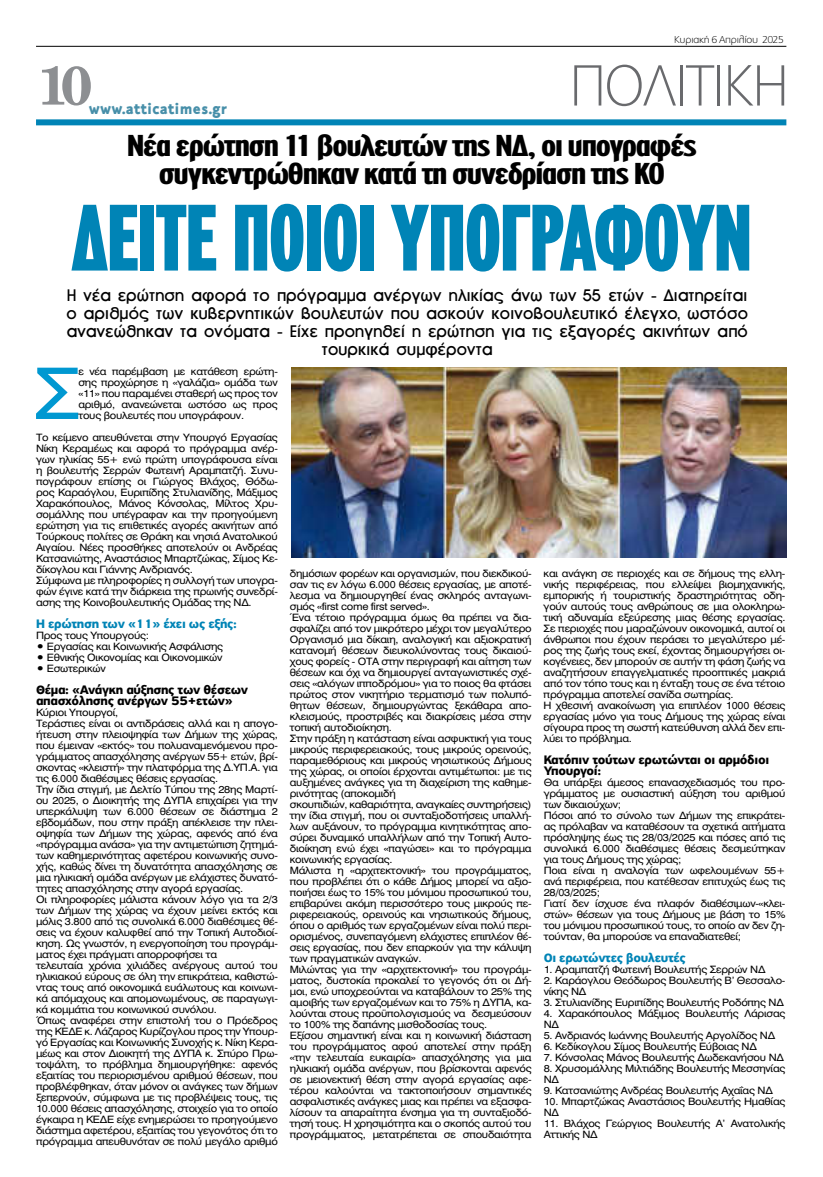
<style>
.page{position:relative;width:823px;height:1177px;background:#fff}
.page>*{position:absolute;margin:0;border:0;box-sizing:border-box;transform-origin:0 0}
.t1{font:900 101px "PF Highway Gothic Comp";letter-spacing:-.02em;color:#0084b6;scale:.95 1}
.t2{font:70.4px "UB Helvetica";color:#0098d1;scale:1.1 1}
.t3{font:100 57.9px "PF Catalog";letter-spacing:-.02em;color:#696a6d}
.t4{font:700 55px "PF Century";color:#8d8f92}
.t5{font:700 32.4px/28px "PF Highway Gothic Comp";letter-spacing:-.04em;color:#000;text-align:center;scale:1.42 1}
.t6{font:16px/18px "UB Front Bold";letter-spacing:-.01em;color:#000;text-align:center}
.t7{font:900 16px "PF Textbook";color:#478fa9;scale:.94 1}
.t8{font:700 13px/11px "PF Highway Sans Pro";letter-spacing:-.025em;color:#000}
.t9{font:700 13px "PF Highway Sans Pro";letter-spacing:-.025em;color:#0084b6}
.t10{font:10px/11px "UB Helvetica";letter-spacing:-.025em;color:#000;scale:1.1 1}
.t11{font:100 10px "PF Catalog";letter-spacing:-.02em;color:#000;scale:1.1 1}
</style>
<div class="page">
<hr style="left:36px;top:46px;width:749px;height:1px;background:#000">
<div style="left:36px;top:119px;width:749px;height:6px;background:#0084b6"></div>
<img style="left:291px;top:367px;width:495px;height:190px">
<p class="t11" style="left:673px;top:35px;width:101px">Κυριακή 6 Απριλίου 2025</p>
<h3 class="t3" style="left:569px;top:56px;width:211px">ΠΟΛΙΤΙ ΚΗ</h3>
<h3 class="t5" style="left:126px;top:133px;width:403px">Νέα ερώτηση 11 βουλευτών της ΝΔ, οι υπογραφές συγκεντρώθηκαν κατά τη συνεδρίαση της ΚΟ</h3>
<h1 class="t1" style="left:71px;top:176px;width:718px">Δείτε ποιοι υπογράφουν</h1>
<p class="t6" style="left:65px;top:286px;width:683px">Η νέα ερώτηση αφορά το πρόγραμμα ανέργων ηλικίας άνω των 55 ετών - Διατηρείται ο αριθμός των κυβερνητικών βουλευτών που ασκούν κοινοβουλευτικό έλεγχο, ωστόσο ανανεώθηκαν τα ονόματα - Είχε προηγηθεί η ερώτηση για τις εξαγορές ακινήτων από τουρκικά συμφέροντα</p>
<h2 class="t2" style="left:34px;top:351px;width:44px">Σ</h2>
<p class="t10" style="left:78px;top:366px;width:183px;text-align:justify">ε νέα παρέμβαση με κατάθεση ερώτη&shy;σης προχώρησε η «γαλάζια» ομάδα των «11» που παραμένει σταθερή ως προς τον αριθμό, ανανεώνεται ωστόσο ως προς τους βουλευτές που υπογράφουν.</p>
<p class="t10" style="left:36px;top:432px;width:221px">Το κείμενο απευθύνεται στην Υπουργό Εργασίας Νίκη Κεραμέως και αφορά το πρόγραμμα ανέρ&shy;γων ηλικίας 55+ ενώ πρώτη υπογράφουσα είναι η βουλευτής Σερρών Φωτεινή Αραμπατζή. Συνυ&shy;πογράφουν επίσης οι Γιώργος Βλάχος, Θόδω&shy;ρος Καραόγλου, Ευριπίδης Στυλιανίδης, Μάξιμος Χαρακόπουλος, Μάνος Κόνσολας, Μίλτος Χρυ&shy;σομάλλης που υπέγραφαν και την προηγούμενη ερώτηση για τις επιθετικές αγορές ακινήτων από Τούρκους πολίτες σε Θράκη και νησιά Ανατολικού Αιγαίου. Νέες προσθήκες αποτελούν οι Ανδρέας Κατσανιώτης, Αναστάσιος Μπαρτζώκας, Σίμος Κε&shy;δίκογλου και Γιάννης Ανδριανός.<br>Σύμφωνα με πληροφορίες η συλλογή των υπογρα&shy;φών έγινε κατά την διάρκεια της πρωινής συνεδρί&shy;ασης της Κοινοβουλευτικής Ομάδας της ΝΔ.</p>
<h3 class="t9" style="left:36px;top:616px;width:202px">Η ερώτηση των «11» έχει ως εξής:</h3>
<p class="t10" style="left:36px;top:630px;width:104px">Προς τους Υπουργούς:</p>
<p class="t10" style="left:36px;top:641px;width:171px">• Εργασίας και Κοινωνικής Ασφάλισης</p>
<p class="t10" style="left:36px;top:652px;width:171px">• Εθνικής Οικονομίας και Οικονομικών</p>
<p class="t10" style="left:36px;top:663px;width:65px">• Εσωτερικών</p>
<h3 class="t8" style="left:36px;top:684px;width:213px">Θέμα: «Ανάγκη αύξησης των θέσεων απασχόλησης ανέργων 55+ετών»</h3>
<p class="t10" style="left:36px;top:707px;width:221px">Κύριοι Υπουργοί,<br>Τεράστιες είναι οι αντιδράσεις αλλά και η απογο&shy;ήτευση στην πλειοψηφία των Δήμων της χώρας, που έμειναν «εκτός» του πολυαναμενόμενου προ&shy;γράμματος απασχόλησης ανέργων 55+ ετών, βρί&shy;σκοντας «κλειστή» την πλατφόρμα της Δ.ΥΠ.Α. για τις 6.000 διαθέσιμες θέσεις εργασίας.<br>Την ίδια στιγμή, με Δελτίο Τύπου της 28ης Μαρτί&shy;ου 2025, ο Διοικητής της ΔΥΠΑ επιχαίρει για την υπερκάλυψη των 6.000 θέσεων σε διάστημα 2 εβδομάδων, που στην πράξη απέκλεισε την πλει&shy;οψηφία των Δήμων της χώρας, αφενός από ένα «πρόγραμμα ανάσα» για την αντιμετώπιση ζητημά&shy;των καθημερινότητας αφετέρου κοινωνικής συνο&shy;χής, καθώς δίνει τη δυνατότητα απασχόλησης σε μια ηλικιακή ομάδα ανέργων με ελάχιστες δυνατό&shy;τητες απασχόλησης στην αγορά εργασίας.<br>Οι πληροφορίες μάλιστα κάνουν λόγο για τα 2/3 των Δήμων της χώρας να έχουν μείνει εκτός και μόλις 3.800 από τις συνολικά 6.000 διαθέσιμες θέ&shy;σεις να έχουν καλυφθεί από την Τοπική Αυτοδιοί&shy;κηση. Ως γνωστόν, η ενεργοποίηση του προγράμ&shy;ματος έχει πράγματι απορροφήσει τα<br>τελευταία χρόνια χιλιάδες ανέργους αυτού του ηλικιακού εύρους σε όλη την επικράτεια, καθιστώ&shy;ντας τους από οικονομικά ευάλωτους και κοινωνι&shy;κά απόμαχους και απομονωμένους, σε παραγωγι&shy;κά κομμάτια του κοινωνικού συνόλου.<br>Όπως αναφέρει στην επιστολή του ο Πρόεδρος της ΚΕΔΕ κ. Λάζαρος Κυρίζογλου προς την Υπουρ&shy;γό Εργασίας και Κοινωνικής Συνοχής κ. Νίκη Κερα&shy;μέως και στον Διοικητή της ΔΥΠΑ κ. Σπύρο Πρω&shy;τοψάλτη, το πρόβλημα δημιουργήθηκε: αφενός εξαιτίας του περιορισμένου αριθμού θέσεων, που προβλέφθηκαν, όταν μόνον οι ανάγκες των δήμων ξεπερνούν, σύμφωνα με τις προβλέψεις τους, τις 10.000 θέσεις απασχόλησης, στοιχείο για το οποίο έγκαιρα η ΚΕΔΕ είχε ενημερώσει το προηγούμενο διάστημα αφετέρου, εξαιτίας του γεγονότος ότι το πρόγραμμα απευθυνόταν σε πολύ μεγάλο αριθμό</p>
<h3 class="t4" style="left:36px;top:64px;width:57px">10</h3>
<h3 class="t7" style="left:89px;top:102px;width:148px">www.atticatimes.gr</h3>
<p class="t10" style="left:290px;top:568px;width:221px">δημόσιων φορέων και οργανισμών, που διεκδικού&shy;σαν τις εν λόγω 6.000 θέσεις εργασίας, με αποτέ&shy;λεσμα να δημιουργηθεί ένας σκληρός ανταγωνι&shy;σμός «first come first served».<br>Ένα τέτοιο πρόγραμμα όμως θα πρέπει να δια&shy;σφαλίζει από τον μικρότερο μέχρι τον μεγαλύτερο Οργανισμό μια δίκαιη, αναλογική και αξιοκρατική κατανομή θέσεων διευκολύνοντας τους δικαιού&shy;χους φορείς - ΟΤΑ στην περιγραφή και αίτηση των θέσεων και όχι να δημιουργεί ανταγωνιστικές σχέ&shy;σεις «αλόγων ιπποδρόμου» για το ποιος θα φτάσει πρώτος στον νικητήριο τερματισμό των πολυπό&shy;θητων θέσεων, δημιουργώντας ξεκάθαρα απο&shy;κλεισμούς, προστριβές και διακρίσεις μέσα στην τοπική αυτοδιοίκηση.<br>Στην πράξη η κατάσταση είναι ασφυκτική για τους μικρούς περιφερειακούς, τους μικρούς ορεινούς, παραμεθόριους και μικρούς νησιωτικούς Δήμους της χώρας, οι οποίοι έρχονται αντιμέτωποι: με τις αυξημένες ανάγκες για τη διαχείριση της καθημε&shy;ρινότητας (αποκομιδή<br>σκουπιδιών, καθαριότητα, αναγκαίες συντηρήσεις) την ίδια στιγμή, που οι συνταξιοδοτήσεις υπαλλή&shy;λων αυξάνουν, το πρόγραμμα κινητικότητας απο&shy;σύρει δυναμικό υπαλλήλων από την Τοπική Αυτο&shy;διοίκηση ενώ έχει «παγώσει» και το πρόγραμμα κοινωνικής εργασίας.<br>Μάλιστα η «αρχιτεκτονική» του προγράμματος, που προβλέπει ότι ο κάθε Δήμος μπορεί να αξιο&shy;ποιήσει έως το 15% του μόνιμου προσωπικού του, επιβαρύνει ακόμη περισσότερο τους μικρούς πε&shy;ριφερειακούς, ορεινούς και νησιωτικούς δήμους, όπου ο αριθμός των εργαζομένων είναι πολύ περι&shy;ορισμένος, συνεπαγόμενη ελάχιστες επιπλέον θέ&shy;σεις εργασίας, που δεν επαρκούν για την κάλυψη των πραγματικών αναγκών.<br>Μιλώντας για την «αρχιτεκτονική» του προγράμ&shy;ματος, δυστοκία προκαλεί το γεγονός ότι οι Δή&shy;μοι, ενώ υποχρεούνται να καταβάλουν το 25% της αμοιβής των εργαζομένων και το 75% η ΔΥΠΑ, κα&shy;λούνται στους προϋπολογισμούς να δεσμεύσουν το 100% της δαπάνης μισθοδοσίας τους.<br>Εξίσου σημαντική είναι και η κοινωνική διάσταση του προγράμματος αφού αποτελεί στην πράξη «την τελευταία ευκαιρία» απασχόλησης για μια ηλικιακή ομάδα ανέργων, που βρίσκονται αφενός σε μειονεκτική θέση στην αγορά εργασίας αφε&shy;τέρου καλούνται να τακτοποιήσουν σημαντικές ασφαλιστικές ανάγκες μιας και πρέπει να εξασφα&shy;λίσουν τα απαραίτητα ένσημα για τη συνταξιοδό&shy;τησή τους. Η χρησιμότητα και ο σκοπός αυτού του προγράμματος, μετατρέπεται σε σπουδαιότητα</p>
<p class="t10" style="left:543px;top:568px;width:221px">και ανάγκη σε περιοχές και σε δήμους της ελλη&shy;νικής περιφέρειας, που ελλείψει βιομηχανικής, εμπορικής ή τουριστικής δραστηριότητας οδη&shy;γούν αυτούς τους ανθρώπους σε μια ολοκληρω&shy;τική αδυναμία εξεύρεσης μιας θέσης εργασίας.<br>Σε περιοχές που μαραζώνουν οικονομικά, αυτοί οι άνθρωποι που έχουν περάσει το μεγαλύτερο μέ&shy;ρος της ζωής τους εκεί, έχοντας δημιουργήσει οι&shy;κογένειες, δεν μπορούν σε αυτήν τη φάση ζωής να αναζητήσουν επαγγελματικές προοπτικές μακριά από τον τόπο τους και η ένταξη τους σε ένα τέτοιο πρόγραμμα αποτελεί σανίδα σωτηρίας.<br>Η χθεσινή ανακοίνωση για επιπλέον 1000 θέσεις εργασίας μόνο για τους Δήμους της χώρας είναι σίγουρα προς τη σωστή κατεύθυνση αλλά δεν επι&shy;λύει το πρόβλημα.</p>
<h3 class="t8" style="left:543px;top:754px;width:227px">Κατόπιν τούτων ερωτώνται οι αρμόδιοι<br>Υπουργοί:</h3>
<p class="t10" style="left:543px;top:777px;width:221px">Θα υπάρξει άμεσος επανασχεδιασμός του προ&shy;γράμματος με ουσιαστική αύξηση του αριθμού των δικαιούχων;<br>Πόσοι από το σύνολο των Δήμων της επικράτει&shy;ας πρόλαβαν να καταθέσουν τα σχετικά αιτήματα πρόσληψης έως τις 28/03/2025 και πόσες από τις συνολικά 6.000 διαθέσιμες θέσεις δεσμεύτηκαν για τους Δήμους της χώρας;<br>Ποια είναι η αναλογία των ωφελουμένων 55+ ανά περιφέρεια, που κατέθεσαν επιτυχώς έως τις 28/03/2025;<br>Γιατί δεν ίσχυσε ένα πλαφόν διαθέσιμων-«κλει&shy;στών» θέσεων για τους Δήμους με βάση το 15% του μόνιμου προσωπικού τους, το οποίο αν δεν ζη&shy;τούνταν, θα μπορούσε να επαναδιατεθεί;</p>
<h3 class="t9" style="left:543px;top:950px;width:144px">Οι ερωτώντες βουλευτές</h3>
<p class="t10" style="left:543px;top:964px;width:203px">1. Αραμπατζή Φωτεινή Βουλευτής Σερρών ΝΔ</p>
<p class="t10" style="left:543px;top:975px;width:221px">2. Καράογλου Θεόδωρος Βουλευτής Β’ Θεσσαλο&shy;νίκης ΝΔ</p>
<p class="t10" style="left:543px;top:997px;width:220px">3. Στυλιανίδης Ευριπίδης Βουλευτής Ροδόπης ΝΔ</p>
<p class="t10" style="left:543px;top:1008px;width:221px">4. Χαρακόπουλος Μάξιμος Βουλευτής Λάρισας<br>ΝΔ</p>
<p class="t10" style="left:543px;top:1030px;width:212px">5. Ανδριανός Ιωάννης Βουλευτής Αργολίδος ΝΔ</p>
<p class="t10" style="left:543px;top:1041px;width:195px">6. Κεδίκογλου Σίμος Βουλευτής Εύβοιας ΝΔ</p>
<p class="t10" style="left:543px;top:1052px;width:220px">7. Κόνσολας Μάνος Βουλευτής Δωδεκανήσου ΝΔ</p>
<p class="t10" style="left:543px;top:1063px;width:221px">8. Χρυσομάλλης Μιλτιάδης Βουλευτής Μεσσηνίας<br>ΝΔ</p>
<p class="t10" style="left:543px;top:1085px;width:210px">9. Κατσανιώτης Ανδρέας Βουλευτής Αχαΐας ΝΔ</p>
<p class="t10" style="left:543px;top:1096px;width:221px">10. Μπαρτζώκας Αναστάσιος Βουλευτής Ημαθίας<br>ΝΔ</p>
<p class="t10" style="left:543px;top:1118px;width:221px">11. Βλάχος Γεώργιος Βουλευτής Α’ Ανατολικής<br>Αττικής ΝΔ</p>
</div>
